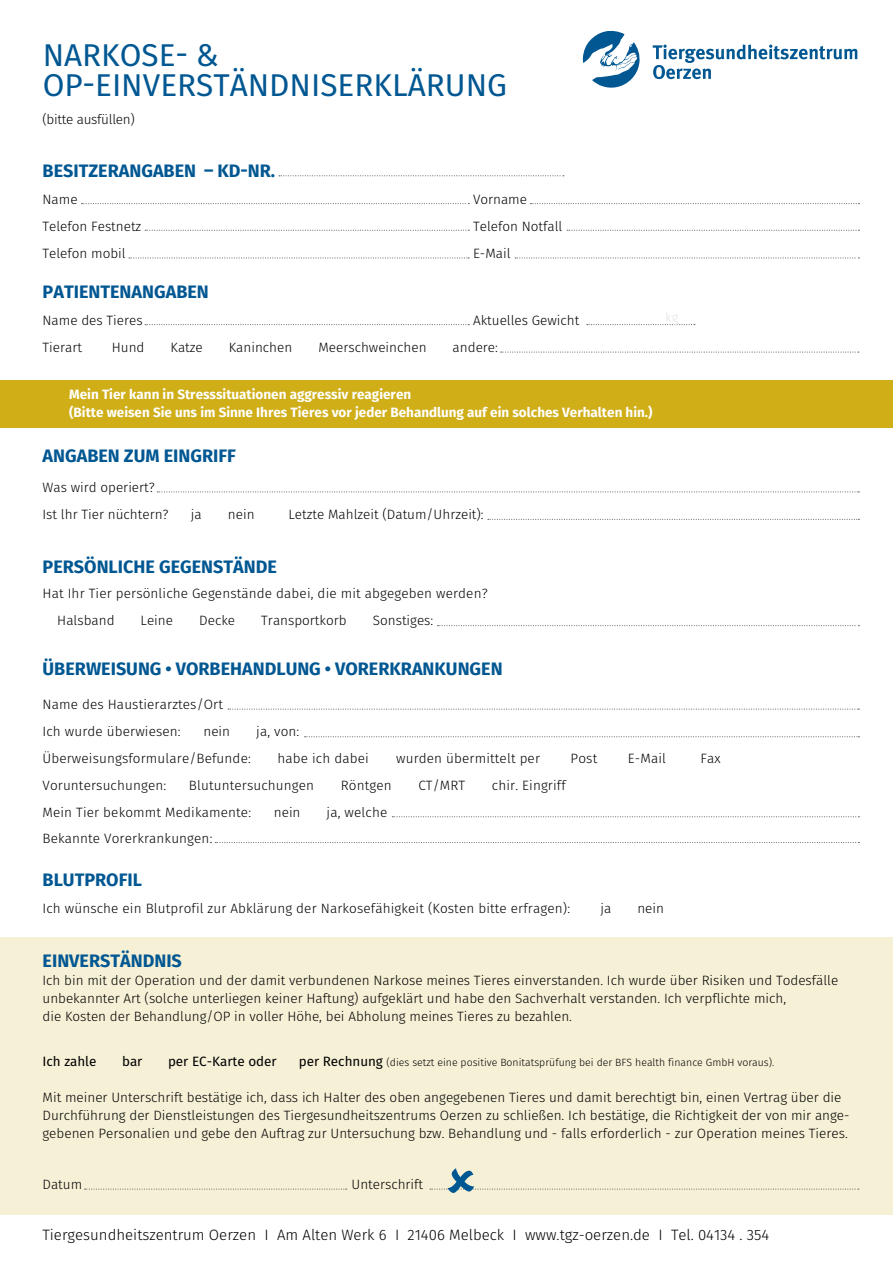
<style>
.page{position:relative;width:893px;height:1263px;background:#fff}
.page>*{position:absolute;margin:0;border:0;box-sizing:border-box;transform-origin:0 0}
.t1{font:31.5px/30px "Fira Sans";color:#005792}
.t2{font:700 18px "Fira Sans";color:#005792}
.t3{font:300 15px "Fira Sans";color:#000}
.t4{font:300 13.5px/18px "Fira Sans";color:#000}
.t5{font:700 13.5px/18px "Fira Sans";color:#fff}
.t6{font:13.5px "Fira Sans";color:#000}
.t7{font:300 13.5px "Fira Sans";letter-spacing:-.02em;color:#000}
.t8{font:300 10.5px "Fira Sans";color:#000}
.s1{font-weight:400;font-size:13.5px}
</style>
<div class="page">
<div style="left:0;top:938px;width:893px;height:277px;background:#f6f0d6"></div>
<div style="left:0;top:381px;width:893px;height:47px;background:#cfae18"></div>
<svg style="left:85px;top:1188px;width:262px;height:2px"></svg>
<svg style="left:583px;top:31px;width:57px;height:57px"></svg>
<svg style="left:653px;top:44px;width:204px;height:35px"></svg>
<svg style="left:82px;top:203px;width:387px;height:1px"></svg>
<svg style="left:145px;top:230px;width:324px;height:1px"></svg>
<svg style="left:129px;top:257px;width:340px;height:1px"></svg>
<svg style="left:530px;top:203px;width:329px;height:1px"></svg>
<svg style="left:279px;top:175px;width:285px;height:1px"></svg>
<svg style="left:567px;top:230px;width:292px;height:1px"></svg>
<svg style="left:515px;top:257px;width:344px;height:1px"></svg>
<svg style="left:587px;top:324px;width:108px;height:1px"></svg>
<svg style="left:145px;top:324px;width:324px;height:1px"></svg>
<svg style="left:157px;top:491px;width:702px;height:1px"></svg>
<svg style="left:488px;top:519px;width:371px;height:1px"></svg>
<svg style="left:437px;top:625px;width:422px;height:1px"></svg>
<svg style="left:228px;top:708px;width:631px;height:2px"></svg>
<svg style="left:305px;top:736px;width:554px;height:1px"></svg>
<svg style="left:392px;top:816px;width:467px;height:1px"></svg>
<svg style="left:215px;top:842px;width:644px;height:1px"></svg>
<svg style="left:501px;top:351px;width:358px;height:2px"></svg>
<svg style="left:430px;top:1188px;width:429px;height:2px"></svg>
<h1 class="t1" style="left:43px;top:39px;width:466px">NARKOSE- &amp;<br>OP-EINVERSTÄNDNISERKLÄRUNG</h1>
<p class="t7" style="left:43px;top:110px;width:94px">(bitte ausfüllen)</p>
<h2 class="t2" style="left:43px;top:155px;width:234px">BESITZERANGABEN – KD-NR.</h2>
<p class="t4" style="left:43px;top:190px;width:37px">Name</p>
<p class="t4" style="left:473px;top:190px;width:56px">Vorname</p>
<p class="t4" style="left:43px;top:217px;width:100px">Telefon Festnetz</p>
<p class="t4" style="left:473px;top:217px;width:91px">Telefon Notfall</p>
<p class="t4" style="left:43px;top:244px;width:85px">Telefon mobil</p>
<p class="t4" style="left:473px;top:244px;width:39px">E-Mail</p>
<h2 class="t2" style="left:43px;top:277px;width:168px">PATIENTENANGABEN</h2>
<p class="t4" style="left:43px;top:311px;width:102px">Name des Tieres</p>
<p class="t4" style="left:473px;top:311px;width:108px">Aktuelles Gewicht</p>
<p class="t4" style="left:43px;top:338px;width:41px">Tierart</p>
<p class="t4" style="left:112px;top:338px;width:34px">Hund</p>
<p class="t4" style="left:171px;top:338px;width:34px">Katze</p>
<p class="t4" style="left:229px;top:338px;width:65px">Kaninchen</p>
<p class="t4" style="left:318px;top:338px;width:110px">Meerschweinchen</p>
<p class="t4" style="left:453px;top:338px;width:47px">andere:</p>
<p class="t5" style="left:69px;top:384px;width:585px">Mein Tier kann in Stresssituationen aggressiv reagieren<br>(Bitte weisen Sie uns im Sinne Ihres Tieres vor jeder Behandlung auf ein solches Verhalten hin.)</p>
<h2 class="t2" style="left:43px;top:440px;width:195px">ANGABEN ZUM EINGRIFF</h2>
<p class="t4" style="left:43px;top:473px;width:128px;line-height:27px">Was wird operiert?<br>Ist lhr Tier nüchtern?</p>
<p class="t4" style="left:191px;top:505px;width:12px">ja</p>
<p class="t4" style="left:228px;top:505px;width:28px">nein</p>
<p class="t4" style="left:288px;top:505px;width:197px">Letzte Mahlzeit (Datum/Uhrzeit):</p>
<h2 class="t2" style="left:43px;top:551px;width:236px">PERSÖNLICHE GEGENSTÄNDE</h2>
<p class="t4" style="left:57px;top:580px;width:432px;line-height:27px;text-indent:-15px">Hat Ihr Tier persönliche Gegenstände dabei, die mit abgegeben werden?<br>Halsband</p>
<p class="t4" style="left:141px;top:611px;width:34px">Leine</p>
<p class="t4" style="left:199px;top:611px;width:37px">Decke</p>
<p class="t4" style="left:261px;top:611px;width:87px">Transportkorb</p>
<p class="t4" style="left:373px;top:611px;width:62px">Sonstiges:</p>
<h2 class="t2" style="left:43px;top:653px;width:462px">ÜBERWEISUNG • VORBEHANDLUNG • VORERKRANKUNGEN</h2>
<p class="t4" style="left:43px;top:691px;width:182px;line-height:27px">Name des Haustierarztes/Ort<br>Ich wurde überwiesen:</p>
<p class="t4" style="left:203px;top:722px;width:28px">nein</p>
<p class="t4" style="left:256px;top:722px;width:45px">ja, von:</p>
<p class="t4" style="left:43px;top:749px;width:210px">Überweisungsformulare/Befunde:</p>
<p class="t4" style="left:277px;top:749px;width:93px">habe ich dabei</p>
<p class="t4" style="left:396px;top:749px;width:145px">wurden übermittelt per</p>
<p class="t4" style="left:571px;top:749px;width:28px">Post</p>
<p class="t4" style="left:628px;top:749px;width:40px">E-Mail</p>
<p class="t4" style="left:700px;top:749px;width:22px">Fax</p>
<p class="t4" style="left:42px;top:776px;width:125px">Voruntersuchungen:</p>
<p class="t4" style="left:189px;top:776px;width:127px">Blutuntersuchungen</p>
<p class="t4" style="left:341px;top:776px;width:52px">Röntgen</p>
<p class="t4" style="left:418px;top:776px;width:48px">CT/MRT</p>
<p class="t4" style="left:492px;top:776px;width:75px">chir. Eingriff</p>
<p class="t4" style="left:42px;top:803px;width:210px">Mein Tier bekommt Medikamente:</p>
<p class="t4" style="left:274px;top:803px;width:28px">nein</p>
<p class="t4" style="left:327px;top:803px;width:62px">ja, welche</p>
<p class="t4" style="left:42px;top:829px;width:171px">Bekannte Vorerkrankungen:</p>
<h2 class="t2" style="left:43px;top:865px;width:101px">BLUTPROFIL</h2>
<p class="t4" style="left:43px;top:899px;width:529px">Ich wünsche ein Blutprofil zur Abklärung der Narkosefähigkeit (Kosten bitte erfragen):</p>
<p class="t4" style="left:600px;top:899px;width:12px">ja</p>
<p class="t4" style="left:637px;top:899px;width:28px">nein</p>
<h2 class="t2" style="left:43px;top:946px;width:141px">EINVERSTÄNDNIS</h2>
<p class="t4" style="left:43px;top:971px;width:797px">Ich bin mit der Operation und der damit verbundenen Narkose meines Tieres einverstanden. Ich wurde über Risiken und Todesfälle unbekannter Art (solche unterliegen keiner Haftung) aufgeklärt und habe den Sachverhalt verstanden. Ich verpflichte mich,<br>die Kosten der Behandlung/OP in voller Höhe, bei Abholung meines Tieres zu bezahlen.</p>
<p class="t6" style="left:43px;top:1051px;width:56px">Ich zahle</p>
<p class="t6" style="left:122px;top:1051px;width:22px">bar</p>
<p class="t6" style="left:168px;top:1051px;width:110px">per EC-Karte oder</p>
<p class="t8" style="left:299px;top:1055px;width:477px"><span class="s1">per Rechnung</span> (dies setzt eine positive Bonitatsprüfung bei der BFS health finance GmbH voraus).</p>
<p class="t4" style="left:43px;top:1088px;width:809px">Mit meiner Unterschrift bestätige ich, dass ich Halter des oben angegebenen Tieres und damit berechtigt bin, einen Vertrag über die<br>Durchführung der Dienstleistungen des Tiergesundheitszentrums Oerzen zu schließen. Ich bestätige, die Richtigkeit der von mir ange&shy;gebenen Personalien und gebe den Auftrag zur Untersuchung bzw. Behandlung und - falls erforderlich - zur Operation meines Tieres.</p>
<p class="t4" style="left:43px;top:1175px;width:41px">Datum</p>
<p class="t4" style="left:352px;top:1175px;width:73px">Unterschrift</p>
<p class="t3" style="left:43px;top:1224px;width:728px">Tiergesundheitszentrum Oerzen I Am Alten Werk 6 I 21406 Melbeck I www.tgz-oerzen.de I Tel. 04134 . 354</p>
</div>
